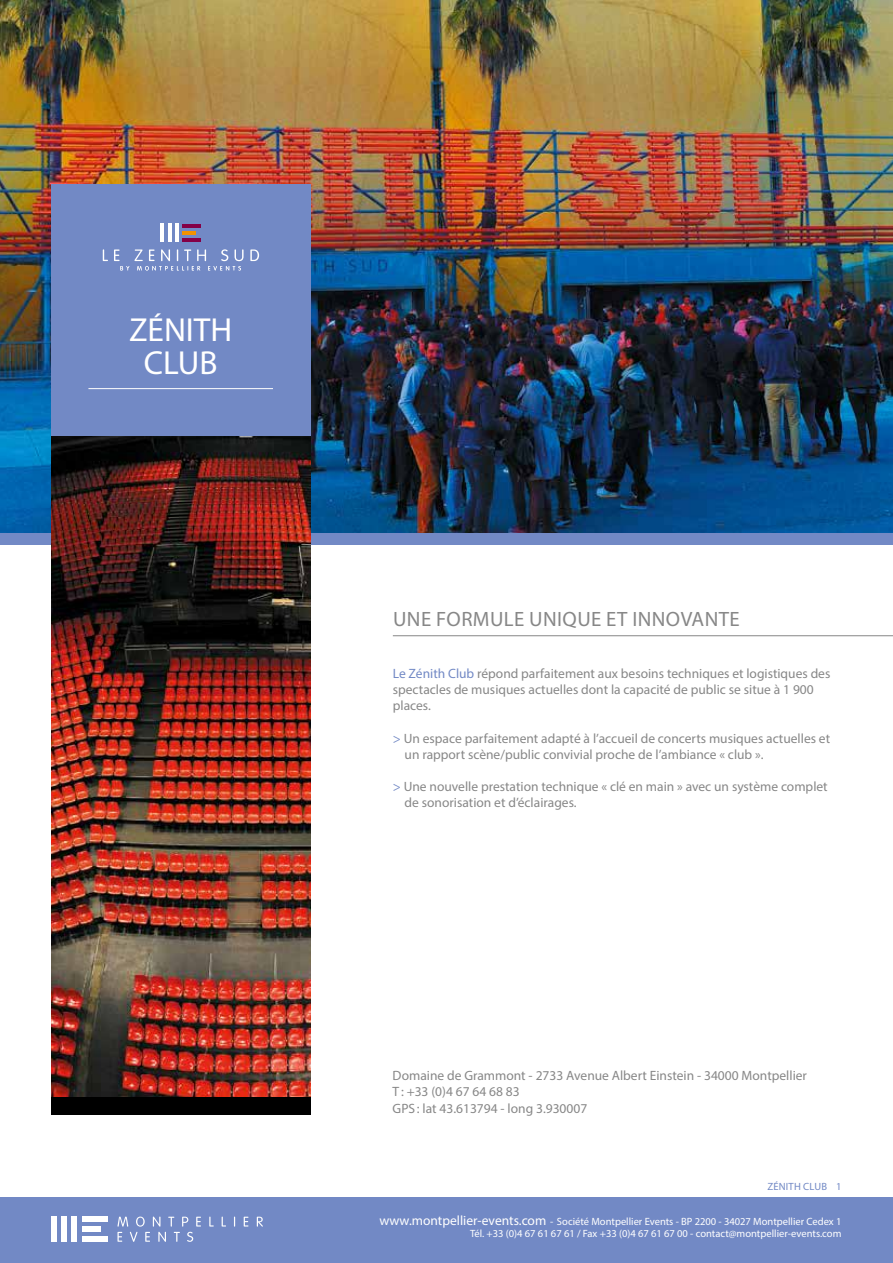
<style>
.page{position:relative;width:893px;height:1263px;background:#fff}
.page>*{position:absolute;margin:0;border:0;box-sizing:border-box;transform-origin:0 0}
.t1{font:33.45px/33px "Myriad Pro";color:#fff;text-align:center}
.t2{font:20.85px "Myriad Pro";letter-spacing:.02em;color:#878787}
.t3{font:13.5px/16.2px "Myriad Pro";color:#878787}
.t4{font:10.5px/12.3px "Myriad Pro";color:#fff;text-align:right}
.t5{font:10.5px "Myriad Pro";letter-spacing:.02em;color:#7289c5}
.s1{color:#7289c5}
.s2{font-size:13.5px}
</style>
<div class="page">
<div style="left:0;top:1197px;width:893px;height:66px;background:#7289c5"></div>
<div style="left:51px;top:1216px;width:5px;height:26px;background:#fff"></div>
<div style="left:61px;top:1216px;width:5px;height:26px;background:#fff"></div>
<div style="left:71px;top:1216px;width:5px;height:26px;background:#fff"></div>
<div style="left:82px;top:1226px;width:18px;height:6px;background:#fff"></div>
<svg style="left:117px;top:1216px;width:11px;height:10px"></svg>
<svg style="left:136px;top:1216px;width:9px;height:10px"></svg>
<svg style="left:153px;top:1216px;width:7px;height:10px"></svg>
<svg style="left:168px;top:1217px;width:6px;height:9px"></svg>
<svg style="left:182px;top:1217px;width:6px;height:9px"></svg>
<svg style="left:196px;top:1217px;width:5px;height:9px"></svg>
<svg style="left:209px;top:1216px;width:5px;height:10px"></svg>
<svg style="left:222px;top:1216px;width:4px;height:10px"></svg>
<svg style="left:244px;top:1217px;width:4px;height:9px"></svg>
<svg style="left:257px;top:1217px;width:6px;height:9px"></svg>
<svg style="left:117px;top:1232px;width:5px;height:10px"></svg>
<svg style="left:130px;top:1232px;width:7px;height:10px"></svg>
<svg style="left:145px;top:1232px;width:5px;height:10px"></svg>
<svg style="left:158px;top:1232px;width:8px;height:10px"></svg>
<svg style="left:174px;top:1232px;width:6px;height:10px"></svg>
<svg style="left:187px;top:1232px;width:6px;height:10px"></svg>
<div style="left:82px;top:1216px;width:25px;height:6px;background:#fff"></div>
<div style="left:82px;top:1236px;width:25px;height:6px;background:#fff"></div>
<img style="left:0;top:0;width:893px;height:533px">
<div style="left:0;top:533px;width:893px;height:12px;background:#7289c5"></div>
<div style="left:51px;top:184px;width:259px;height:258px;background:#7289c5"></div>
<div style="left:51px;top:437px;width:259px;height:677px;background:#000"></div>
<img style="left:51px;top:437px;width:259px;height:659px">
<hr style="left:88px;top:388px;width:185px;height:1px;background:#fff">
<hr style="left:161px;top:224px;width:3px;height:18px;background:#fff">
<hr style="left:168px;top:224px;width:3px;height:18px;background:#fff">
<hr style="left:175px;top:224px;width:4px;height:18px;background:#fff">
<hr style="left:183px;top:224px;width:18px;height:3px;background:#840047">
<hr style="left:183px;top:231px;width:13px;height:4px;background:#f39200">
<hr style="left:183px;top:238px;width:18px;height:4px;background:#840047">
<svg style="left:103px;top:249px;width:5px;height:12px"></svg>
<svg style="left:250px;top:249px;width:9px;height:12px"></svg>
<svg style="left:114px;top:249px;width:130px;height:21px"></svg>
<hr style="left:393px;top:635px;width:500px;height:1px;background:#878787">
<h1 class="t1" style="left:129px;top:313px;width:105px">ZÉNITH<br>CLUB</h1>
<h2 class="t2" style="left:393px;top:607px;width:348px">UNE FORMULE UNIQUE ET INNOVANTE</h2>
<p class="t3" style="left:393px;top:665px;width:439px"><span class="s1">Le Zénith Club</span> répond parfaitement aux besoins techniques et logistiques des spectacles de musiques actuelles dont la capacité de public se situe à 1 900 places.</p>
<p class="t3" style="left:405px;top:730px;width:427px;text-indent:-12px"><span class="s1">&gt;</span> Un espace parfaitement adapté à l’accueil de concerts musiques actuelles et un rapport scène/public convivial proche de l’ambiance « club ».</p>
<p class="t3" style="left:405px;top:778px;width:425px;text-indent:-12px"><span class="s1">&gt;</span> Une nouvelle prestation technique « clé en main » avec un système complet de sonorisation et d’éclairages.</p>
<p class="t3" style="left:393px;top:1067px;width:416px">Domaine de Grammont - 2733 Avenue Albert Einstein - 34000 Montpellier<br>T : +33 (0)4 67 64 68 83<br>GPS : lat 43.613794 - long 3.930007</p>
<p class="t5" style="left:767px;top:1180px;width:76px">ZÉNITH CLUB 1</p>
<p class="t4" style="left:379px;top:1215px;width:464px"><span class="s2">www.montpellier-events.com</span> - Société Montpellier Events - BP 2200 - 34027 Montpellier Cedex 1<br>Tél. +33 (0)4 67 61 67 61 / Fax +33 (0)4 67 61 67 00 - contact@montpellier-events.com</p>
</div>
